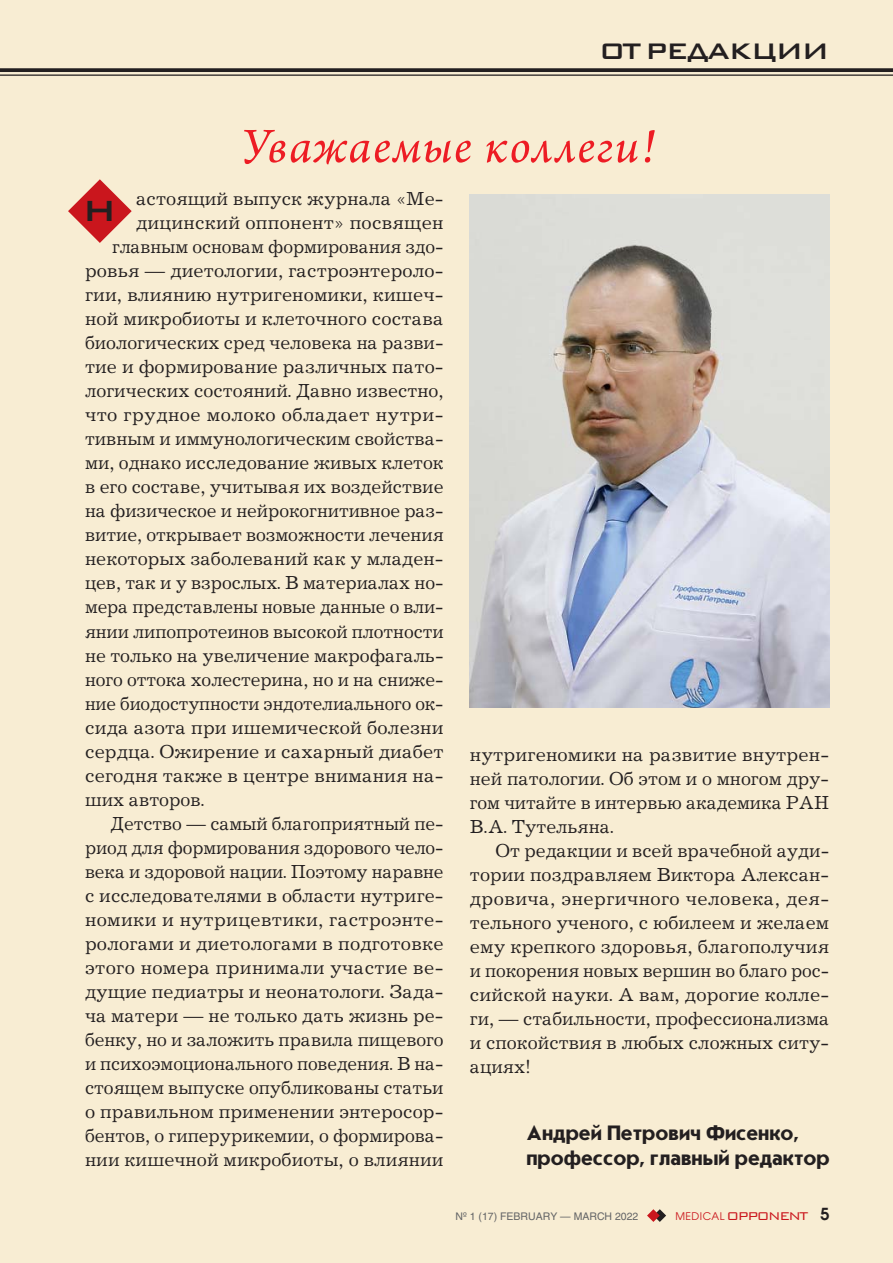
<style>
.page{position:relative;width:893px;height:1263px;background:#f8edd3}
.page>*{position:absolute;margin:0;border:0;box-sizing:border-box;transform-origin:0 0}
.t1{font:italic 51.75px "Arno Pro";letter-spacing:.03em;color:#ed1c24}
.t2{font:39px "Bank Gothic Md BT";color:#231f20}
.t3{font:30px "Bank Gothic Md BT";letter-spacing:-.05em;color:#231f20}
.t4{font:700 21.75px/25.5px "Journal Sans";color:#231f20}
.t5{font:19.5px/24px "Journal";color:#231f20;text-align:justify}
.t6{font:19.5px "Journal";letter-spacing:.02em;color:#231f20}
.t7{font:15px "Bank Gothic Lt BT";letter-spacing:-.1em;color:#ca161d}
.t8{font:10.5px "AG Letterica C";color:#636466}
.s1{font-family:"Avant Garde Gothic C";font-size:10.5px}
.s2{font-family:"Avant Garde Gothic C";font-weight:700;font-size:16.5px;color:#231f20}
</style>
<div class="page">
<svg style="left:0;top:68px;width:893px;height:4px;background:#312c2b"></svg>
<hr style="left:0;top:75px;width:893px;height:1px;background:#231f20">
<svg style="left:68px;top:179px;width:64px;height:64px"></svg>
<img style="left:470px;top:194px;width:359px;height:513px">
<svg style="left:647px;top:1209px;width:19px;height:13px"></svg>
<h3 class="t3" style="left:599px;top:31px;width:232px">ОТ РЕДАКЦИИ</h3>
<h1 class="t1" style="left:242px;top:114px;width:415px">Уважаемые коллеги!</h1>
<p class="t5" style="left:136px;top:189px;width:309px">астоящий выпуск журнала «Ме-</p>
<p class="t5" style="left:136px;top:213px;width:309px">дицинский оппонент» посвящен</p>
<p class="t5" style="left:112px;top:237px;width:333px">главным основам формирования здо-</p>
<p class="t5" style="left:85px;top:261px;width:360px">ровья — диетологии, гастроэнтероло-</p>
<p class="t5" style="left:85px;top:285px;width:360px">гии, влиянию нутригеномики, кишеч-</p>
<p class="t5" style="left:85px;top:309px;width:360px">ной микробиоты и клеточного состава</p>
<p class="t5" style="left:85px;top:333px;width:360px">биологических сред человека на разви-</p>
<p class="t5" style="left:85px;top:357px;width:360px">тие и формирование различных пато-</p>
<p class="t5" style="left:85px;top:381px;width:360px">логических состояний. Давно известно,</p>
<p class="t6" style="left:85px;top:408px;width:360px">что грудное молоко обладает нутри-</p>
<p class="t5" style="left:85px;top:429px;width:360px">тивным и иммунологическим свойства-</p>
<p class="t5" style="left:85px;top:453px;width:360px">ми, однако исследование живых клеток</p>
<p class="t5" style="left:85px;top:477px;width:360px">в его составе, учитывая их воздействие</p>
<p class="t5" style="left:85px;top:501px;width:360px">на физическое и нейрокогнитивное раз-</p>
<p class="t5" style="left:85px;top:525px;width:360px">витие, открывает возможности лечения</p>
<p class="t5" style="left:85px;top:549px;width:360px">некоторых заболеваний как у младен-</p>
<p class="t5" style="left:85px;top:573px;width:360px">цев, так и у взрослых. В материалах но-</p>
<p class="t5" style="left:85px;top:597px;width:360px">мера представлены новые данные о вли-</p>
<p class="t5" style="left:85px;top:621px;width:360px">янии липопротеинов высокой плотности</p>
<p class="t5" style="left:85px;top:645px;width:360px">не только на увеличение макрофагаль-</p>
<p class="t5" style="left:85px;top:669px;width:360px">ного оттока холестерина, но и на сниже-</p>
<p class="t5" style="left:85px;top:693px;width:360px">ние биодоступности эндотелиального ок-</p>
<p class="t5" style="left:85px;top:717px;width:360px">сида азота при ишемической болезни</p>
<p class="t5" style="left:85px;top:741px;width:360px">сердца. Ожирение и сахарный диабет</p>
<p class="t5" style="left:85px;top:765px;width:360px">сегодня также в центре внимания на-</p>
<p class="t5" style="left:85px;top:789px;width:121px">ших авторов.</p>
<p class="t5" style="left:111px;top:813px;width:334px">Детство — самый благоприятный пе-</p>
<p class="t5" style="left:85px;top:837px;width:360px">риод для формирования здорового чело-</p>
<p class="t5" style="left:85px;top:861px;width:360px">века и здоровой нации. Поэтому наравне</p>
<p class="t5" style="left:85px;top:885px;width:360px">с исследователями в области нутриге-</p>
<p class="t6" style="left:85px;top:912px;width:360px">номики и нутрицевтики, гастроэнте-</p>
<p class="t5" style="left:85px;top:933px;width:360px">рологами и диетологами в подготовке</p>
<p class="t6" style="left:85px;top:960px;width:360px">этого номера принимали участие ве-</p>
<p class="t5" style="left:85px;top:981px;width:360px">дущие педиатры и неонатологи. Зада-</p>
<p class="t5" style="left:85px;top:1005px;width:360px">ча матери — не только дать жизнь ре-</p>
<p class="t5" style="left:85px;top:1029px;width:360px">бенку, но и заложить правила пищевого</p>
<p class="t5" style="left:85px;top:1053px;width:360px">и психоэмоционального поведения. В на-</p>
<p class="t5" style="left:85px;top:1077px;width:360px">стоящем выпуске опубликованы статьи</p>
<p class="t5" style="left:85px;top:1101px;width:360px">о правильном применении энтеросор-</p>
<p class="t5" style="left:85px;top:1125px;width:360px">бентов, о гиперурикемии, о формирова-</p>
<p class="t5" style="left:85px;top:1149px;width:360px">нии кишечной микробиоты, о влиянии</p>
<h2 class="t2" style="left:83px;top:185px;width:36px">Н</h2>
<p class="t5" style="left:470px;top:744px;width:361px">нутригеномики на развитие внутрен&shy;ней патологии. Об этом и о многом дру&shy;гом читайте в интервью академика РАН В. А. Тутельяна.</p>
<p class="t5" style="left:470px;top:840px;width:361px;text-indent:26px">От редакции и всей врачебной ауди&shy;тории поздравляем Виктора Алексан&shy;дровича, энергичного человека, дея&shy;тельного ученого, с юбилеем и желаем ему крепкого здоровья, благополучия и покорения новых вершин во благо рос&shy;сийск ой науки. А вам, дорогие колле&shy;ги, — стабильности, профессионализма и спокойствия в любых сложных ситу&shy;ациях!</p>
<p class="t4" style="left:526px;top:1121px;width:305px">Андрей Петрович Фисенко, профессор, главный редактор</p>
<p class="t8" style="left:455px;top:1213px;width:184px">№ 1 (17) FEBRUARY — MARCH 2022</p>
<p class="t7" style="left:675px;top:1206px;width:156px"><span class="s1">MEDICAL</span> OPPONENT <span class="s2">5</span></p>
</div>
